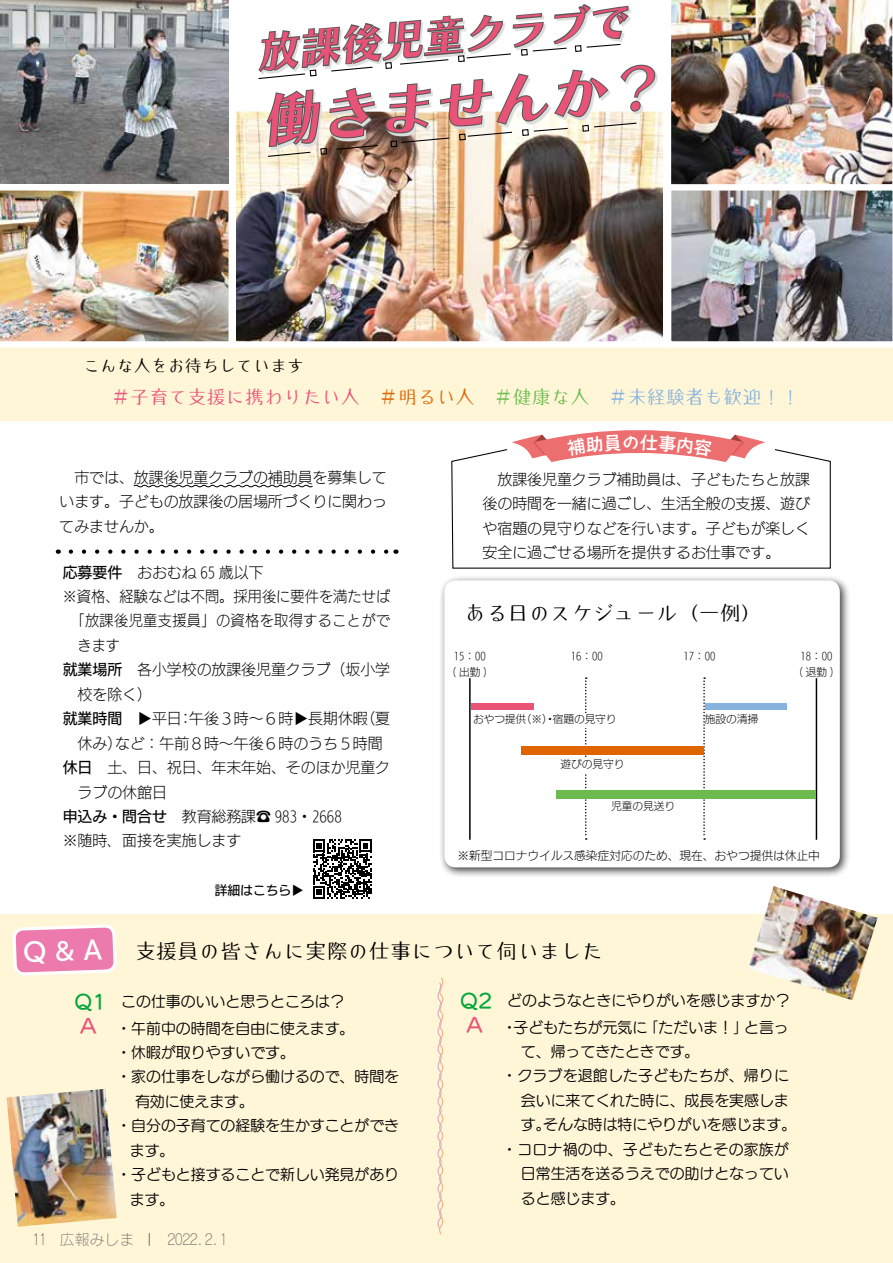
<style>
.page{position:relative;width:893px;height:1263px;background:#fff}
.page>*{position:absolute;margin:0;border:0;box-sizing:border-box;transform-origin:0 0}
.t1{font:italic 57.45px "Chiaro Std B";color:#e95377}
.t2{font:italic 41.4px "Chiaro Std B";color:#e95377}
.t3{font:21.3px "Budo Std L";color:#000}
.t4{font:19.2px "Budo Std L";color:#86b3e0}
.t5{font:19.2px "Budo Std L";color:#e95377}
.t6{font:19.2px "Budo Std L";color:#de6500}
.t7{font:19.2px "UD Marugo Large Pr 6 DB";color:#00a73b}
.t8{font:19.2px "UD Marugo Large Pr 6 DB";color:#e95377}
.t9{font:18px "Aralet Std DB";color:#fff}
.t10{font:16.95px "Budo Std L";color:#000}
.t11{font:14.85px/24.5px "UD Kakugo Large Pro L";color:#000;text-align:justify}
.t12{font:14.85px "UD Marugo Large Pr 6 M";color:#000}
.t13{font:14.85px "UD Kakugo Large Pro L";color:#000;scale:.95 1}
.t14{font:14.85px "UD Kakugo Large Pro L";letter-spacing:.03em;color:#000;scale:.95 1}
.t15{font:14.85px "Rodin Cattleya Pro L";color:#727171}
.t16{font:14.85px "UD Kakugo Large Pro M";color:#000}
.t17{font:14.85px "Rodin Cattleya Pro L";color:#595757;scale:.8 1}
.t18{font:12.75px "UD Kakugo Large Pro M";color:#000}
.t19{font:11.7px "UD Kakugo Large Pro L";color:#000}
.t20{font:10.65px "UD Kakugo Large Pro L";color:#000}
.t21{font:10.65px/15.9px "UD Kakugo Large Pr 6 N L";color:#000}
.s1{color:#6dbb4f}
.s2{font-family:"UD Kakugo Large Pro M"}
.s3{font-family:"UD Kakugo Large Pro L"}
.s4{font-family:"UD Mincho Pro L"}
</style>
<div class="page">
<div style="left:0;top:915px;width:893px;height:348px;background:#fff5d7"></div>
<svg style="left:133px;top:484px;width:180px;height:4px"></svg>
<div style="left:0;top:346px;width:893px;height:75px;background:#fff5d7"></div>
<div style="left:439px;top:575px;width:412px;height:303px;background:#000;opacity:.75"></div>
<div style="left:444px;top:580px;width:396px;height:287px;background:#fff;border-radius:11px"></div>
<hr style="left:816px;top:678px;width:1px;height:162px;background:#000">
<svg style="left:585px;top:677px;width:2px;height:163px"></svg>
<svg style="left:703px;top:677px;width:2px;height:163px"></svg>
<div style="left:471px;top:703px;width:63px;height:7px;background:#e95377"></div>
<div style="left:705px;top:703px;width:82px;height:7px;background:#86b3e0"></div>
<div style="left:521px;top:746px;width:183px;height:9px;background:#de6500"></div>
<div style="left:556px;top:790px;width:259px;height:8px;background:#6dbb4f"></div>
<div style="left:473px;top:713px;width:149px;height:15px;background:#fff"></div>
<hr style="left:469px;top:678px;width:2px;height:162px;background:#000">
<div style="left:550px;top:758px;width:89px;height:15px;background:#fff"></div>
<svg style="left:451px;top:449px;width:380px;height:120px"></svg>
<svg style="left:71px;top:549px;width:318px;height:5px"></svg>
<svg style="left:437px;top:977px;width:7px;height:258px"></svg>
<img style="left:237px;top:112px;width:425px;height:229px">
<div style="left:230px;top:105px;width:439px;height:243px;border:6px solid #fff"></div>
<svg style="left:512px;top:436px;width:28px;height:22px"></svg>
<svg style="left:737px;top:436px;width:28px;height:22px"></svg>
<svg style="left:535px;top:426px;width:207px;height:36px"></svg>
<img style="left:665px;top:0;width:228px;height:348px">
<img style="left:0;top:184px;width:235px;height:164px">
<svg style="left:257px;top:4px;width:400px;height:170px"></svg>
<img style="left:0;top:0;width:229px;height:184px">
<svg style="left:313px;top:839px;width:59px;height:60px"></svg>
<img style="left:7px;top:1089px;width:110px;height:138px">
<img style="left:748px;top:886px;width:129px;height:114px">
<svg style="left:149px;top:1233px;width:1px;height:13px"></svg>
<svg style="left:11px;top:914px;width:107px;height:60px"></svg>
<svg style="left:566px;top:434px;width:55px;height:22px"></svg>
<svg style="left:640px;top:434px;width:73px;height:24px;background:#ee8081"></svg>
<h2 class="t2" style="left:254px;top:27px;width:375px;rotate:-5deg">放課後児童クラブで</h2>
<h1 class="t1" style="left:258px;top:85px;width:403px;rotate:-5deg">働きませんか?</h1>
<p class="t10" style="left:83px;top:353px;width:223px">こんな人をお待ちしています</p>
<p class="t5" style="left:111px;top:383px;width:250px">＃子育て支援に携わりたい人</p>
<p class="t6" style="left:379px;top:383px;width:97px">＃明るい人</p>
<p class="t4" style="left:494px;top:383px;width:308px"><span class="s1">＃健康な人　</span>＃未経験者も歓迎!!</p>
<p class="t9" style="left:622px;top:430px;width:20px">の</p>
<p class="t11" style="left:60px;top:465px;width:329px">　市では、放課後児童クラブの補助員を募集しています。子どもの放課後の居場所づくりに関わってみませんか。</p>
<p class="t11" style="left:63px;top:559px;width:202px"><span class="s2">応募要件</span>　おおむね 65 歳以下</p>
<p class="t13" style="left:63px;top:584px;width:346px">※資格、経験などは不問。採用後に要件を満たせば</p>
<p class="t14" style="left:71px;top:609px;width:338px">「放課後児童支援員」の資格を取得することがで</p>
<p class="t13" style="left:78px;top:633px;width:46px">きます</p>
<p class="t11" style="left:63px;top:657px;width:329px"><span class="s2">就業場所</span>　各小学校の放課後児童クラブ（坂小学</p>
<p class="t11" style="left:78px;top:681px;width:76px">校を除く(</p>
<p class="t11" style="left:360px;top:706px;width:31px">（夏</p>
<p class="t11" style="left:189px;top:706px;width:180px">午後３時～６時▶長期休暇</p>
<p class="t16" style="left:63px;top:706px;width:121px">就業時間<span class="s3">　▶平日</span></p>
<p class="t11" style="left:115px;top:730px;width:269px">など：午前８時～午後６時のうち５時間</p>
<p class="t11" style="left:178px;top:706px;width:16px">：</p>
<p class="t11" style="left:78px;top:730px;width:46px">休み）</p>
<p class="t11" style="left:63px;top:755px;width:329px"><span class="s2">休日</span>　土、日、祝日、年末年始、そのほか児童ク</p>
<p class="t11" style="left:78px;top:779px;width:91px">ラブの休館日</p>
<p class="t11" style="left:63px;top:804px;width:281px"><span class="s2">申込み・問合せ</span>　教育総務課<span class="s4">☎</span> 983・2668</p>
<p class="t11" style="left:122px;top:828px;width:121px">面接を実施します</p>
<p class="t11" style="left:63px;top:828px;width:54px">※随時、</p>
<p class="t18" style="left:215px;top:879px;width:91px">詳細はこちら▶</p>
<p class="t11" style="left:483px;top:467px;width:329px">　放課後児童クラブ補助員は、子どもたちと放課後の時間を一緒に過ごし、生活全般の支援、遊びや宿題の見守りなどを行います。子どもが楽しく安全に過ごせる場所を提供するお仕事です。</p>
<h3 class="t3" style="left:465px;top:597px;width:299px">ある日のスケジュール（一例(</h3>
<p class="t21" style="left:451px;top:649px;width:39px">15：00（出勤(</p>
<p class="t21" style="left:800px;top:649px;width:33px">1８：00</p>
<p class="t21" style="left:571px;top:649px;width:33px">1６：00</p>
<p class="t21" style="left:684px;top:649px;width:33px">1７：00</p>
<p class="t21" style="left:798px;top:665px;width:39px">（退勤(</p>
<p class="t20" style="left:521px;top:711px;width:36px">（※）・</p>
<p class="t20" style="left:473px;top:711px;width:55px">おやつ提供</p>
<p class="t20" style="left:553px;top:711px;width:65px">宿題の見守り</p>
<p class="t20" style="left:550px;top:755px;width:76px">　遊びの見守り</p>
<p class="t20" style="left:601px;top:798px;width:76px">　児童の見送り</p>
<p class="t20" style="left:705px;top:711px;width:55px">施設の清掃</p>
<p class="t19" style="left:457px;top:847px;width:364px">※新型コロナウイルス感染症対応のため、現在、おやつ提供は休止中</p>
<p class="t17" style="left:32px;top:1230px;width:20px">11</p>
<p class="t7" style="left:74px;top:991px;width:34px">Q1</p>
<p class="t8" style="left:80px;top:1015px;width:18px">A</p>
<h3 class="t3" style="left:135px;top:936px;width:469px">支援員の皆さんに実際の仕事について伺いました</h3>
<p class="t12" style="left:121px;top:993px;width:225px">この仕事のいいと思うところは?</p>
<p class="t12" style="left:116px;top:1020px;width:240px">・午前中の時間を自由に使えます。</p>
<p class="t12" style="left:116px;top:1044px;width:180px">・休暇が取りやすいです。</p>
<p class="t12" style="left:116px;top:1069px;width:284px">・家の仕事をしながら働けるので、時間を</p>
<p class="t12" style="left:120px;top:1093px;width:135px">　有効に使えます。</p>
<p class="t12" style="left:116px;top:1117px;width:284px">・自分の子育ての経験を生かすことができ</p>
<p class="t12" style="left:130px;top:1142px;width:46px">ます。</p>
<p class="t12" style="left:116px;top:1166px;width:284px">・子どもと接することで新しい発見があり</p>
<p class="t12" style="left:130px;top:1191px;width:46px">ます。</p>
<p class="t7" style="left:460px;top:990px;width:34px">Q2</p>
<p class="t8" style="left:466px;top:1014px;width:18px">A</p>
<p class="t12" style="left:507px;top:992px;width:284px">どのようなときにやりがいを感じますか?</p>
<p class="t12" style="left:513px;top:1019px;width:135px">子どもたちが元気に</p>
<p class="t12" style="left:644px;top:1019px;width:106px">「ただいま！」</p>
<p class="t12" style="left:502px;top:1019px;width:16px">・</p>
<p class="t12" style="left:744px;top:1019px;width:46px">と言っ</p>
<p class="t12" style="left:521px;top:1043px;width:180px">て、帰ってきたときです。</p>
<p class="t12" style="left:502px;top:1068px;width:288px">・クラブを退館した子どもたちが、帰りに</p>
<p class="t12" style="left:521px;top:1092px;width:269px">会いに来てくれた時に、成長を実感しま</p>
<p class="t12" style="left:543px;top:1116px;width:254px">そんな時は特にやりがいを感じます。</p>
<p class="t12" style="left:521px;top:1116px;width:31px">す。</p>
<p class="t12" style="left:502px;top:1141px;width:288px">・コロナ禍の中、子どもたちとその家族が</p>
<p class="t12" style="left:521px;top:1165px;width:269px">日常生活を送るうえでの助けとなってい</p>
<p class="t12" style="left:521px;top:1190px;width:106px">ると感じます。</p>
<p class="t15" style="left:60px;top:1230px;width:76px">広報みしま</p>
<p class="t15" style="left:168px;top:1230px;width:61px">２０２2．2．1</p>
</div>
